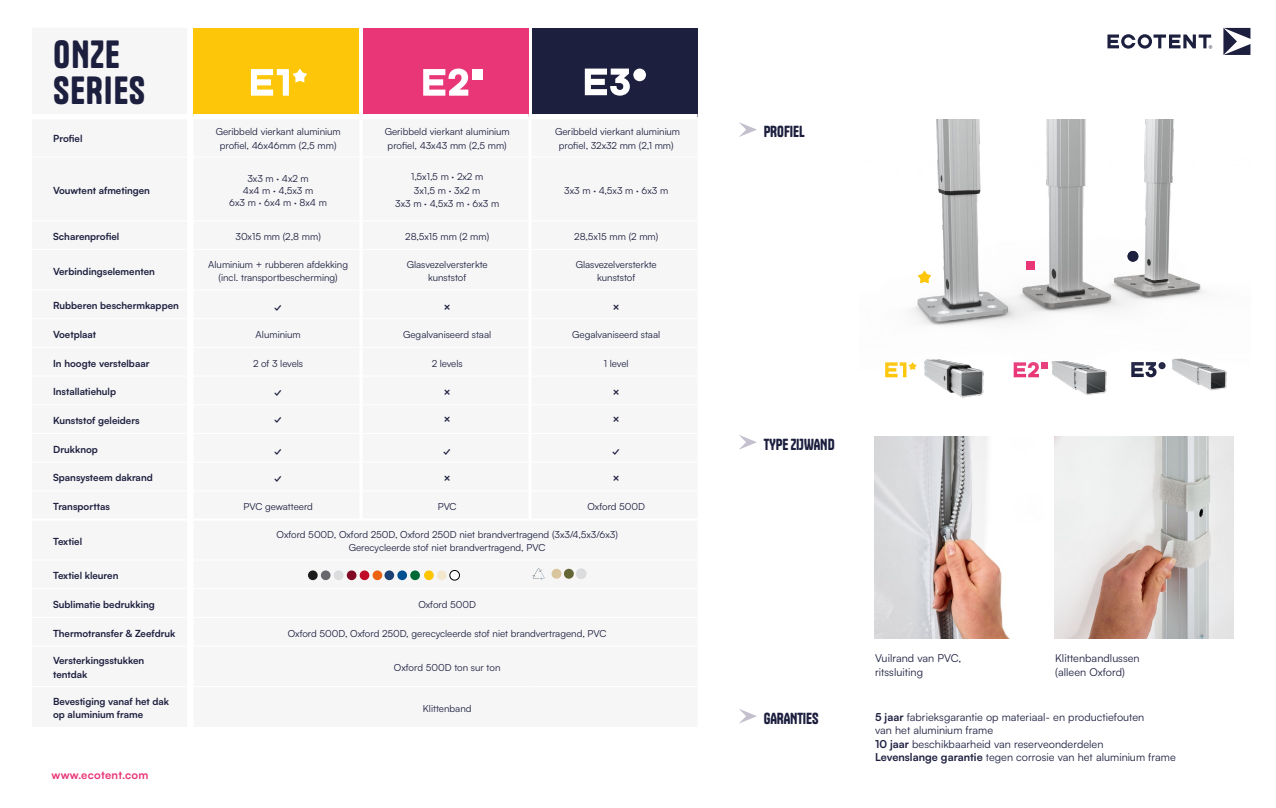
<style>
.page{position:relative;width:1276px;height:808px;background:#fff}
.page>*{position:absolute;margin:0;border:0;box-sizing:border-box;transform-origin:0 0}
.t1{font:36.75px/36px "Tanker";letter-spacing:.03em;color:#1d1f3f}
.t2{font:15px "Tanker";letter-spacing:-.005em;color:#1d1f3f}
.t3{font:700 11.25px "Satoshi";color:#1d1f3f}
.t4{font:700 11.25px "Satoshi";letter-spacing:.02em;color:#e83677}
.t5{font:10.88px/13.5px "Satoshi";letter-spacing:.005em;color:#1d1f3f}
.t6{font:9.75px/13.5px "Satoshi";color:#1d1f3f;text-align:center}
.t7{font:700 9.75px/13.5px "Satoshi";color:#1d1f3f}
.s1{font-weight:700}
</style>
<div class="page">
<div style="left:193px;top:28px;width:166px;height:89px;background:#fdc608"></div>
<div style="left:362px;top:28px;width:166px;height:89px;background:#e83677"></div>
<div style="left:531px;top:28px;width:166px;height:89px;background:#1d1f3f"></div>
<div style="left:193px;top:114px;width:166px;height:5px;background:#fff"></div>
<div style="left:362px;top:114px;width:166px;height:5px;background:#fff"></div>
<div style="left:531px;top:114px;width:166px;height:5px;background:#fff"></div>
<div style="left:450px;top:570px;width:9px;height:10px;border:1px solid #000;border-radius:50%"></div>
<div style="left:437px;top:570px;width:9px;height:10px;background:#f3e7ce;border-radius:50%"></div>
<div style="left:424px;top:570px;width:10px;height:10px;background:#fdc400;border-radius:50%"></div>
<div style="left:372px;top:570px;width:10px;height:10px;background:#ea6212;border-radius:50%"></div>
<div style="left:360px;top:570px;width:9px;height:10px;background:#c10a27;border-radius:50%"></div>
<div style="left:347px;top:570px;width:9px;height:10px;background:#820924;border-radius:50%"></div>
<div style="left:397px;top:570px;width:10px;height:10px;background:#005092;border-radius:50%"></div>
<div style="left:384px;top:570px;width:10px;height:10px;background:#1b4175;border-radius:50%"></div>
<div style="left:334px;top:570px;width:9px;height:10px;background:#dbdcde;border-radius:50%"></div>
<div style="left:321px;top:570px;width:9px;height:10px;background:#67676d;border-radius:50%"></div>
<div style="left:308px;top:570px;width:10px;height:10px;background:#1d1d1b;border-radius:50%"></div>
<div style="left:410px;top:570px;width:10px;height:10px;background:#006935;border-radius:50%"></div>
<div style="left:551px;top:569px;width:10px;height:10px;background:#d9c69e;border-radius:50%"></div>
<div style="left:564px;top:569px;width:10px;height:10px;background:#656635;border-radius:50%"></div>
<div style="left:576px;top:568px;width:10px;height:11px;background:#dadcde;border:1px solid #dadcde;border-radius:50%"></div>
<svg style="left:532px;top:568px;width:12px;height:12px"></svg>
<svg style="left:885px;top:370px;width:13px;height:7px"></svg>
<svg style="left:1015px;top:370px;width:16px;height:7px"></svg>
<svg style="left:1135px;top:370px;width:19px;height:7px"></svg>
<img style="left:885px;top:119px;width:321px;height:251px">
<svg style="left:917px;top:271px;width:14px;height:12px"></svg>
<div style="left:1026px;top:262px;width:8px;height:8px;background:#e83677"></div>
<div style="left:1127px;top:251px;width:11px;height:11px;background:#1d1f3f;border-radius:50%"></div>
<img style="left:900px;top:335px;width:115px;height:63px">
<img style="left:1031px;top:339px;width:104px;height:57px">
<img style="left:1154px;top:337px;width:73px;height:54px">
<svg style="left:1107px;top:34px;width:105px;height:15px"></svg>
<svg style="left:1223px;top:28px;width:27px;height:27px"></svg>
<svg style="left:251px;top:69px;width:56px;height:27px"></svg>
<svg style="left:423px;top:69px;width:45px;height:27px"></svg>
<div style="left:472px;top:69px;width:11px;height:11px;background:#fff"></div>
<svg style="left:585px;top:69px;width:45px;height:27px"></svg>
<div style="left:633px;top:69px;width:13px;height:12px;background:#fff;border-radius:50%"></div>
<svg style="left:739px;top:122px;width:18px;height:15px"></svg>
<svg style="left:739px;top:709px;width:18px;height:15px"></svg>
<svg style="left:739px;top:435px;width:18px;height:15px"></svg>
<img style="left:875px;top:436px;width:135px;height:203px">
<img style="left:1055px;top:436px;width:178px;height:203px">
<h1 class="t1" style="left:53px;top:37px;width:93px">ONZE<br>SERIES</h1>
<p class="t7" style="left:53px;top:131px;width:31px">Profiel</p>
<p class="t6" style="left:216px;top:124px;width:126px">Geribbeld vierkant aluminium profiel, 46x46mm (2,5 mm)</p>
<p class="t6" style="left:385px;top:124px;width:126px;text-align:left">Geribbeld vierkant aluminium profiel, 43x43 mm (2,5 mm)</p>
<p class="t6" style="left:555px;top:124px;width:126px">Geribbeld vierkant aluminium profiel, 32x32 mm (2,1 mm)</p>
<p class="t7" style="left:53px;top:183px;width:98px">Vouwtent afmetingen</p>
<p class="t6" style="left:229px;top:172px;width:99px;line-height:11.7px">3x3 m · 4x2 m<br>4x4 m · 4,5x3 m<br>6x3 m · 6x4 m · 8x4 m</p>
<p class="t6" style="left:395px;top:170px;width:106px">1,5x1,5 m · 2x2 m<br>3x1,5 m · 3x2 m<br>3x3 m · 4,5x3 m · 6x3 m</p>
<p class="t6" style="left:564px;top:183px;width:106px">3x3 m · 4,5x3 m · 6x3 m</p>
<p class="t7" style="left:53px;top:229px;width:68px">Scharenprofiel</p>
<p class="t6" style="left:235px;top:229px;width:87px">30x15 mm (2,8 mm)</p>
<p class="t6" style="left:405px;top:229px;width:86px">28,5x15 mm (2 mm)</p>
<p class="t6" style="left:574px;top:229px;width:86px">28,5x15 mm (2 mm)</p>
<p class="t7" style="left:53px;top:264px;width:103px">Verbindingselementen</p>
<p class="t6" style="left:208px;top:257px;width:141px">Aluminium + rubberen afdekking (incl. transportbescherming)</p>
<p class="t6" style="left:407px;top:257px;width:83px">Glasvezelversterkte kunststof</p>
<p class="t6" style="left:576px;top:257px;width:83px">Glasvezelversterkte kunststof</p>
<p class="t7" style="left:53px;top:298px;width:127px">Rubberen beschermkappen</p>
<p class="t3" style="left:274px;top:298px;width:9px">✓</p>
<p class="t3" style="left:443px;top:298px;width:9px">×</p>
<p class="t3" style="left:612px;top:298px;width:9px">×</p>
<p class="t7" style="left:53px;top:327px;width:44px">Voetplaat</p>
<p class="t6" style="left:256px;top:327px;width:46px">Aluminium</p>
<p class="t6" style="left:403px;top:327px;width:90px">Gegalvaniseerd staal</p>
<p class="t6" style="left:572px;top:327px;width:90px">Gegalvaniseerd staal</p>
<p class="t7" style="left:53px;top:356px;width:98px">In hoogte verstelbaar</p>
<p class="t6" style="left:253px;top:356px;width:52px">2 of 3 levels</p>
<p class="t6" style="left:432px;top:356px;width:33px">2 levels</p>
<p class="t6" style="left:604px;top:356px;width:26px">1 level</p>
<p class="t7" style="left:53px;top:384px;width:64px">Installatiehulp</p>
<p class="t3" style="left:274px;top:384px;width:9px">✓</p>
<p class="t3" style="left:443px;top:384px;width:9px">×</p>
<p class="t3" style="left:612px;top:384px;width:9px">×</p>
<p class="t7" style="left:53px;top:413px;width:88px">Kunststof geleiders</p>
<p class="t3" style="left:274px;top:411px;width:9px">✓</p>
<p class="t3" style="left:443px;top:411px;width:9px">×</p>
<p class="t3" style="left:612px;top:411px;width:9px">×</p>
<p class="t7" style="left:53px;top:442px;width:46px">Drukknop</p>
<p class="t3" style="left:274px;top:442px;width:9px">✓</p>
<p class="t3" style="left:443px;top:442px;width:9px">✓</p>
<p class="t3" style="left:612px;top:442px;width:9px">✓</p>
<p class="t7" style="left:53px;top:471px;width:101px">Spansysteem dakrand</p>
<p class="t3" style="left:274px;top:469px;width:9px">✓</p>
<p class="t3" style="left:443px;top:469px;width:9px">×</p>
<p class="t3" style="left:612px;top:469px;width:9px">×</p>
<p class="t7" style="left:53px;top:499px;width:58px">Transporttas</p>
<p class="t6" style="left:243px;top:499px;width:71px">PVC gewatteerd</p>
<p class="t6" style="left:438px;top:499px;width:21px">PVC</p>
<p class="t6" style="left:587px;top:499px;width:59px">Oxford 500D</p>
<p class="t7" style="left:53px;top:534px;width:30px">Textiel</p>
<p class="t6" style="left:276px;top:527px;width:343px">Oxford 500D, Oxford 250D, Oxford 250D niet brandvertragend (3x3/4,5x3/6x3)<br>Gerecycleerde stof niet brandvertragend, PVC</p>
<p class="t7" style="left:53px;top:568px;width:67px">Textiel kleuren</p>
<p class="t7" style="left:53px;top:597px;width:103px">Sublimatie bedrukking</p>
<p class="t6" style="left:418px;top:597px;width:59px">Oxford 500D</p>
<p class="t7" style="left:53px;top:626px;width:124px">Thermotransfer &amp; Zeefdruk</p>
<p class="t6" style="left:288px;top:626px;width:320px">Oxford 500D, Oxford 250D, gerecycleerde stof niet brandvertragend, PVC</p>
<p class="t7" style="left:53px;top:653px;width:93px">Versterkingsstukken tentdak</p>
<p class="t6" style="left:394px;top:660px;width:108px">Oxford 500D ton sur ton</p>
<p class="t7" style="left:53px;top:694px;width:118px">Bevestiging vanaf het dak op aluminium frame</p>
<p class="t6" style="left:423px;top:701px;width:50px">Klittenband</p>
<p class="t4" style="left:52px;top:767px;width:98px">www.ecotent.com</p>
<h2 class="t2" style="left:763px;top:122px;width:42px">PROFIEL</h2>
<h2 class="t2" style="left:763px;top:435px;width:72px">TYPE ZIJWAND</h2>
<h2 class="t2" style="left:763px;top:709px;width:56px">GARANTIES</h2>
<p class="t5" style="left:875px;top:651px;width:88px">Vuilrand van PVC, ritssluiting</p>
<p class="t5" style="left:1055px;top:651px;width:86px">Klittenbandlussen (alleen Oxford)</p>
<p class="t5" style="left:875px;top:710px;width:302px"><span class="s1">5 jaar</span> fabrieksgarantie op materiaal- en productiefouten<br>van het aluminium frame<br><span class="s1">10 jaar</span> beschikbaarheid van reserveonderdelen<br><span class="s1">Levenslange garantie</span> tegen corrosie van het aluminium frame</p>
</div>
